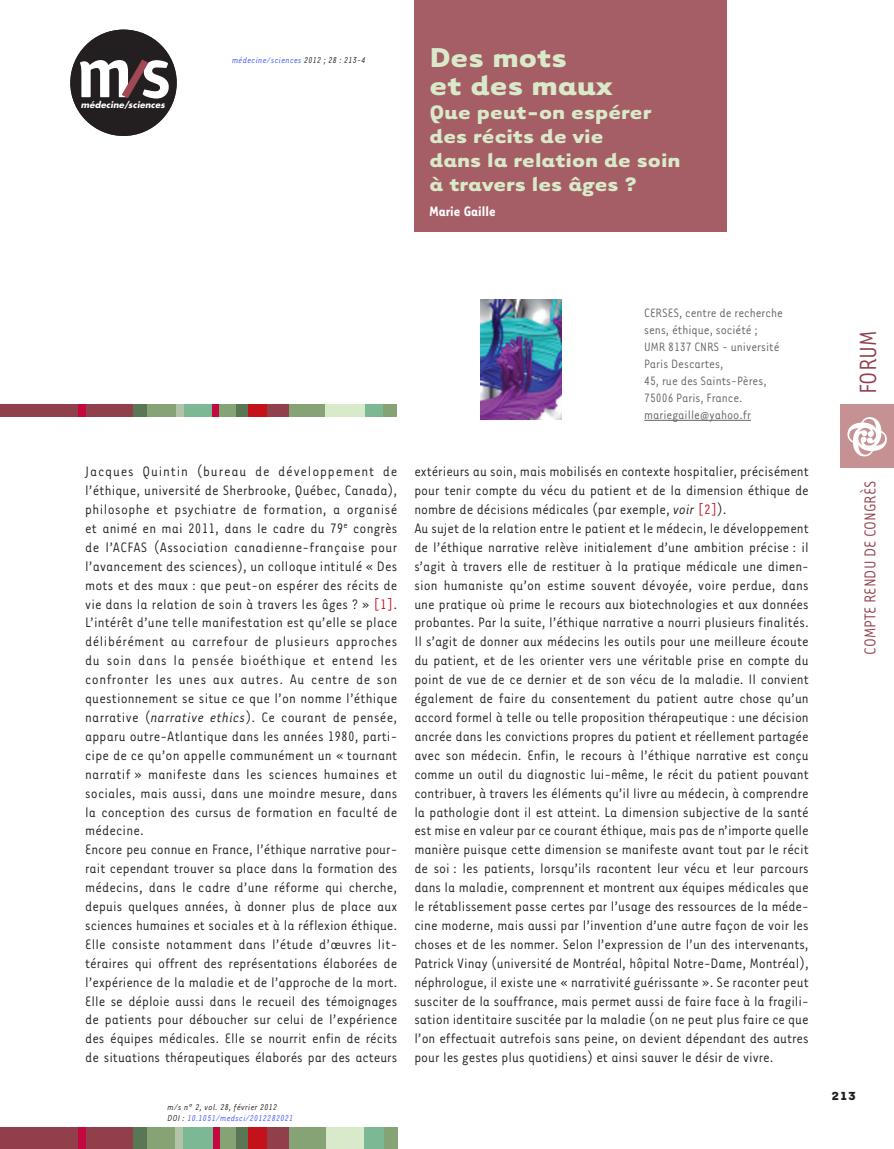
<style>
.page{position:relative;width:894px;height:1149px;background:#fff}
.page>*{position:absolute;margin:0;border:0;box-sizing:border-box;transform-origin:0 0}
.t1{font:700 31.5px/28.2px "Tarzana Wide";color:#d9eaca;text-align:justify}
.t2{font:27px "Tarzana Narrow";color:#913f4b}
.t3{font:700 22.5px/24px "Tarzana Wide";color:#d9eaca}
.t4{font:18px "Tarzana Narrow";color:#913f4b}
.t5{font:15.75px/18.9px "Tarzana Narrow";color:#231f20}
.t6{font:700 15.75px "Tarzana Narrow";color:#fff}
.t7{font:13.95px/17px "Tarzana Narrow";color:#636366}
.t8{font:700 13.5px "Tarzana Wide";color:#231f20}
.t9{font:italic 9.75px/11.7px "Tarzana Narrow";letter-spacing:.025em;color:#231f20}
.t10{font:italic 9.75px "Tarzana Narrow";letter-spacing:.025em;color:#4055ff}
.t11{font:italic 700 8.55px "Futura";letter-spacing:.01em;color:#fff}
.s1{color:#231f20}
.s2{color:#c4121a}
.s3{font-style:italic}
.s4{color:#4055ff}
</style>
<div class="page">
<div style="left:0;top:1127px;width:134px;height:22px;background:#913f4b"></div>
<div style="left:235px;top:1127px;width:13px;height:22px;background:#5a7755"></div>
<div style="left:78px;top:1127px;width:7px;height:22px;background:#c40941"></div>
<div style="left:133px;top:1127px;width:22px;height:22px;background:#5a7755"></div>
<div style="left:147px;top:1127px;width:30px;height:22px;background:#86a375"></div>
<div style="left:175px;top:1127px;width:9px;height:22px;background:#b3c3aa"></div>
<div style="left:183px;top:1127px;width:30px;height:22px;background:#7db894"></div>
<div style="left:217px;top:1127px;width:19px;height:22px;background:#86a375"></div>
<div style="left:213px;top:1127px;width:6px;height:22px;background:#c40941"></div>
<div style="left:248px;top:1127px;width:27px;height:22px;background:#c4121a"></div>
<div style="left:287px;top:1127px;width:39px;height:22px;background:#86a375"></div>
<div style="left:267px;top:1127px;width:21px;height:22px;background:#913f4b"></div>
<div style="left:326px;top:1127px;width:38px;height:22px;background:#d9eaca"></div>
<div style="left:364px;top:1127px;width:20px;height:22px;background:#7db894"></div>
<div style="left:383px;top:1127px;width:14px;height:22px;background:#86a375"></div>
<div style="left:840px;top:404px;width:53px;height:64px;background:#c69193"></div>
<svg style="left:847px;top:417px;width:39px;height:39px"></svg>
<img style="left:480px;top:300px;width:81px;height:119px">
<hr style="left:644px;top:420px;width:106px;height:1px;background:#636366">
<div style="left:414px;top:0;width:312px;height:231px;background:#a55e65"></div>
<div style="left:70px;top:30px;width:107px;height:106px;background:#231f20;border-radius:50%"></div>
<svg style="left:80px;top:60px;width:89px;height:39px"></svg>
<div style="left:0;top:405px;width:134px;height:12px;background:#913f4b"></div>
<div style="left:133px;top:405px;width:17px;height:12px;background:#5a7755"></div>
<div style="left:235px;top:405px;width:13px;height:12px;background:#5a7755"></div>
<div style="left:147px;top:405px;width:29px;height:12px;background:#86a375"></div>
<div style="left:181px;top:405px;width:32px;height:12px;background:#7db894"></div>
<div style="left:364px;top:405px;width:20px;height:12px;background:#7db894"></div>
<div style="left:217px;top:405px;width:19px;height:12px;background:#86a375"></div>
<div style="left:383px;top:405px;width:14px;height:12px;background:#86a375"></div>
<div style="left:287px;top:405px;width:38px;height:12px;background:#86a375"></div>
<div style="left:325px;top:405px;width:39px;height:12px;background:#d9eaca"></div>
<div style="left:176px;top:405px;width:7px;height:12px;background:#b3c3aa"></div>
<div style="left:78px;top:405px;width:7px;height:12px;background:#c40941"></div>
<div style="left:213px;top:405px;width:6px;height:12px;background:#c40941"></div>
<div style="left:248px;top:405px;width:27px;height:12px;background:#c4121a"></div>
<div style="left:267px;top:405px;width:21px;height:12px;background:#913f4b"></div>
<p class="t11" style="left:81px;top:101px;width:85px">médecine/sciences</p>
<p class="t10" style="left:232px;top:56px;width:135px">médecine/sciences <span class="s1">2012 ; 28 : 213-4</span></p>
<h1 class="t1" style="left:429px;top:46px;width:184px">Des mots<br>et des maux</h1>
<h3 class="t3" style="left:429px;top:102px;width:252px">Que peut-on espérer des récits de vie<br>dans la relation de soin à travers les âges ?</h3>
<p class="t6" style="left:429px;top:206px;width:67px">Marie Gaille</p>
<h1 class="t1" style="left:429px;top:114px;width:237px">Titre Hypothese Titre Hypothese Titre Hypothese</h1>
<p class="t5" style="left:85px;top:463px;width:313px">Jacques Quintin (bureau de développement de l’éthique, université de Sherbrooke, Québec, Canada), philosophe et psychiatre de formation, a organisé et animé en mai 2011, dans le cadre du 79<sup>e</sup> congrès de l’ACFAS (Association canadienne-française pour l’avancement des sciences), un colloque intitulé « Des mots et des maux : que peut-on espérer des récits de vie dans la relation de soin à travers les âges ? » <span class="s2">[1]</span>.<br>L’intérêt d’une telle manifestation est qu’elle se place délibérément au carrefour de plusieurs approches du soin dans la pensée bioéthique et entend les confronter les unes aux autres. Au centre de son questionnement se situe ce que l’on nomme l’éthique narrative (<span class="s3">narrative ethics</span>). Ce courant de pensée, apparu outre-Atlantique dans les années 1980, parti&shy;cipe de ce qu’on appelle communément un « tournant narratif » manifeste dans les sciences humaines et sociales, mais aussi, dans une moindre mesure, dans la conception des cursus de formation en faculté de médecine.<br>Encore peu connue en France, l’éthique narrative pour&shy;rait cependant trouver sa place dans la formation des médecins, dans le cadre d’une réforme qui cherche, depuis quelques années, à donner plus de place aux sciences humaines et sociales et à la réflexion éthique.<br>Elle consiste notamment dans l’étude d’œuvres lit&shy;téraires qui offrent des représentations élaborées de l’expérience de la maladie et de l’approche de la mort.<br>Elle se déploie aussi dans le recueil des témoignages de patients pour déboucher sur celui de l’expérience des équipes médicales. Elle se nourrit enfin de récits de situations thérapeutiques élaborés par des acteurs</p>
<p class="t9" style="left:167px;top:1101px;width:127px">m/s n° 2, vol. 28, février 2012<br>DOI : <span class="s4">10.1051/medsci/2012282021</span></p>
<p class="t7" style="left:644px;top:306px;width:140px">CERSES, centre de recherche sens, éthique, société ;<br>UMR 8137 CNRS - université<br>Paris Descartes,<br>45, rue des Saints-Pères,<br>75006 Paris, France. mariegaille@yahoo.fr</p>
<p class="t7" style="left:661px;top:392px;width:118px">Adresse auteur.<br>Adresse internet auteur</p>
<p class="t5" style="left:414px;top:463px;width:396px">extérieurs au soin, mais mobilisés en contexte hospitalier, précisément pour tenir compte du vécu du patient et de la dimension éthique de nombre de décisions médicales (par exemple, <span class="s3">voir</span> <span class="s2">[2]</span>).<br>Au sujet de la relation entre le patient et le médecin, le développement de l’éthique narrative relève initialement d’une ambition précise : il s’agit à travers elle de restituer à la pratique médicale une dimen&shy;sion humaniste qu’on estime souvent dévoyée, voire perdue, dans une pratique où prime le recours aux biotechnologies et aux données probantes. Par la suite, l’éthique narrative a nourri plusieurs finalités.<br>Il s’agit de donner aux médecins les outils pour une meilleure écoute du patient, et de les orienter vers une véritable prise en compte du point de vue de ce dernier et de son vécu de la maladie. Il convient également de faire du consentement du patient autre chose qu’un accord formel à telle ou telle proposition thérapeutique : une décision ancrée dans les convictions propres du patient et réellement partagée avec son médecin. Enfin, le recours à l’éthique narrative est conçu comme un outil du diagnostic lui-même, le récit du patient pouvant contribuer, à travers les éléments qu’il livre au médecin, à comprendre la pathologie dont il est atteint. La dimension subjective de la santé est mise en valeur par ce courant éthique, mais pas de n’importe quelle manière puisque cette dimension se manifeste avant tout par le récit de soi : les patients, lorsqu’ils racontent leur vécu et leur parcours dans la maladie, comprennent et montrent aux équipes médicales que le rétablissement passe certes par l’usage des ressources de la méde&shy;cine moderne, mais aussi par l’invention d’une autre façon de voir les choses et de les nommer. Selon l’expression de l’un des intervenants, Patrick Vinay (université de Montréal, hôpital Notre-Dame, Montréal), néphrologue, il existe une « narrativité guérissante ». Se raconter peut susciter de la souffrance, mais permet aussi de faire face à la fragili&shy;sation identitaire suscitée par la maladie (on ne peut plus faire ce que l’on effectuait autrefois sans peine, on devient dépendant des autres pour les gestes plus quotidiens) et ainsi sauver le désir de vivre.</p>
<h2 class="t2" style="left:858px;top:394px;width:65px;rotate:-90deg">FORUM</h2>
<p class="t4" style="left:863px;top:654px;width:175px;rotate:-90deg">COMPTE RENDU DE CONGRÈS</p>
<p class="t8" style="left:830px;top:1091px;width:26px">213</p>
</div>
